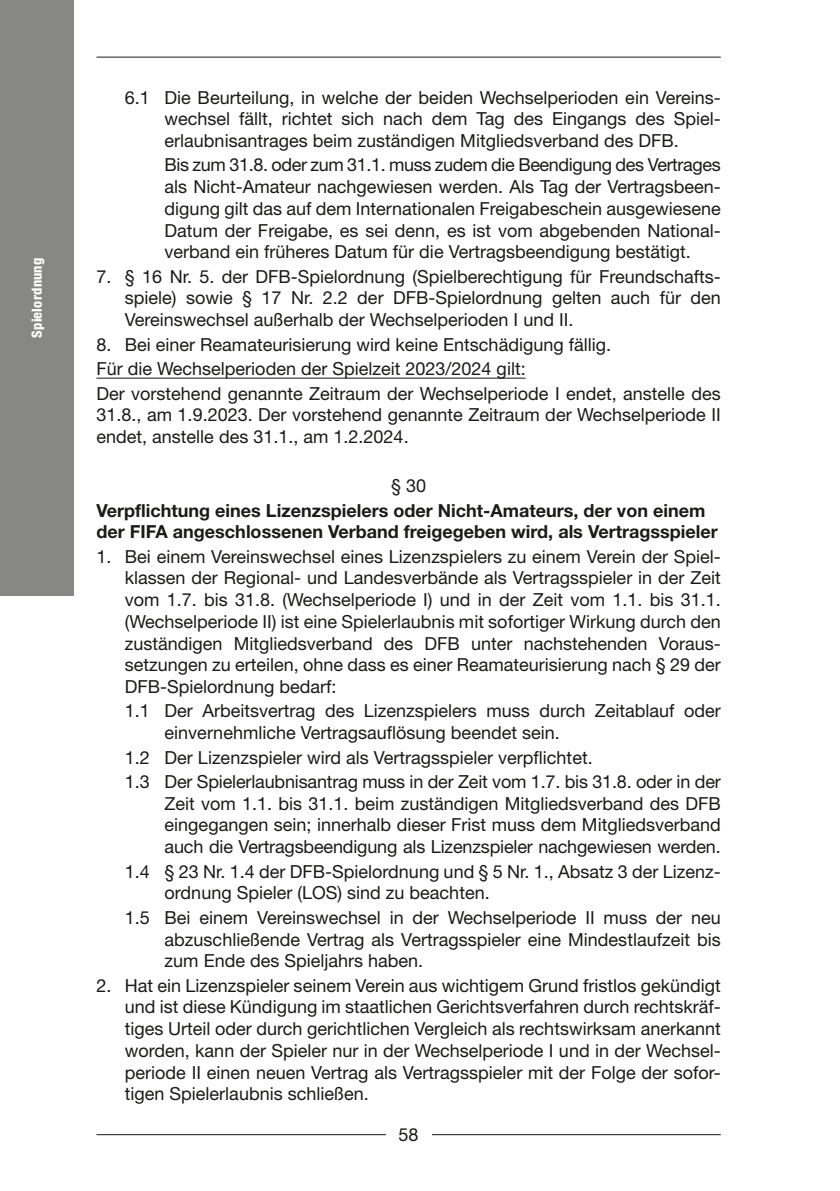
<style>
.page{position:relative;width:840px;height:1191px;background:#fff}
.page>*{position:absolute;margin:0;border:0;box-sizing:border-box;transform-origin:0 0}
.t1{font:18px/21.6px "Helvetica Neue LT Std";color:#1a1a18;text-align:justify}
.t2{font:700 18px/21.6px "Helvetica Neue LT Std";color:#1a1a18}
.t3{font:800 condensed 14px "Helvetica Neue LT Std";letter-spacing:.015em;color:#fff}
</style>
<div class="page">
<hr style="left:96px;top:57px;width:624px;height:1px;background:#1a1a18">
<hr style="left:96px;top:1134px;width:624px;height:1px;background:#1a1a18">
<div style="left:386px;top:1117px;width:45px;height:34px;background:#fff"></div>
<div style="left:0;top:0;width:74px;height:595px;background:#878786"></div>
<hr style="left:96px;top:378px;width:429px;height:1px;background:#1a1a18">
<p class="t3" style="left:28px;top:338px;width:81px;rotate:-90deg">Spielordnung</p>
<p class="t1" style="left:164px;top:86px;width:557px;text-indent:-40px">6. 1 Die Beurteilung, in welche der beiden Wechselperioden ein Vereins&shy;wechsel fällt, richtet sich nach dem Tag des Eingangs des Spiel&shy;erlaubnisantrages beim zuständigen Mitgliedsverband des DFB.</p>
<p class="t1" style="left:164px;top:154px;width:557px">Bis zum 31.8. oder zum 31. 1. muss zudem die Beendigung des Vertrages als Nicht-Amateur nachgewiesen werden. Als Tag der Vertragsbeen&shy;digung gilt das auf dem Internationalen Freigabeschein ausgewiesene Datum der Freigabe, es sei denn, es ist vom abgebenden National&shy;verband ein früheres Datum für die Vertragsbeendigung bestätigt.</p>
<p class="t1" style="left:125px;top:265px;width:597px;text-indent:-28px">7. § 16 Nr. 5. der DFB-Spielordnung (Spielberechtigung für Freundschafts&shy;spiele) sowie § 17 Nr. 2.2 der DFB-Spielordnung gelten auch für den Vereinswechsel außerhalb der Wechselperioden I und II.</p>
<p class="t1" style="left:96px;top:332px;width:625px;line-height:24.6px;text-align:left">8. Bei einer Reamateurisierung wird keine Entschädigung fällig.<br>Für die Wechselperioden der Spielzeit 2023/2024 gilt:<br>Der vorstehend genannte Zeitraum der Wechselperiode I endet, anstelle des</p>
<p class="t1" style="left:96px;top:404px;width:625px">31. 8. , am 1.9.2023. Der vorstehend genannte Zeitraum der Wechselperiode II endet, anstelle des 31. 1. , am 1.2.2024.</p>
<p class="t1" style="left:391px;top:474px;width:37px">§ 30</p>
<p class="t2" style="left:96px;top:499px;width:622px">Verpflichtung eines Lizenzspielers oder Nicht-Amateurs, der von einem der FIFA angeschlossenen Verband freigegeben wird, als Vertragsspieler</p>
<p class="t1" style="left:125px;top:545px;width:597px;text-align:left;text-indent:-28px">1. Bei einem Vereinswechsel eines Lizenzspielers zu einem Verein der Spiel&shy;klassen der Regional- und Landesverbände als Vertragsspieler in der Zeit vom 1. 7. bis 31.8. (Wechselperiode I) und in der Zeit vom 1. 1. bis 31. 1. (Wechselperiode II) ist eine Spielerlaubnis mit sofortiger Wirkung durch den zuständigen Mitgliedsverband des DFB unter nachstehenden Voraus&shy;setzungen zu erteilen, ohne dass es einer Reamateurisierung nach § 29 der DFB-Spielordnung bedarf:</p>
<p class="t1" style="left:164px;top:700px;width:557px;text-indent:-40px">1. 1 Der Arbeitsvertrag des Lizenzspielers muss durch Zeitablauf oder einvernehmliche Vertragsauflösung beendet sein.</p>
<p class="t1" style="left:125px;top:744px;width:597px;line-height:24.6px">1.2 Der Lizenzspieler wird als Vertragsspieler verpflichtet.<br>1.3 Der Spielerlaubnisantrag muss in der Zeit vom 1. 7. bis 31.8. oder in der</p>
<p class="t1" style="left:164px;top:792px;width:557px">Zeit vom 1. 1. bis 31. 1. beim zuständigen Mitgliedsverband des DFB eingegangen sein; innerhalb dieser Frist muss dem Mitgliedsverband auch die Vertragsbeendigung als Lizenzspieler nachgewiesen werden.</p>
<p class="t1" style="left:164px;top:860px;width:555px;text-indent:-40px">1.4 § 23 Nr. 1.4 der DFB-Spielordnung und § 5 Nr. 1. , Absatz 3 der Lizenz&shy;ordnung Spieler (LOS) sind zu beachten.</p>
<p class="t1" style="left:164px;top:906px;width:557px;text-indent:-40px">1. 5 Bei einem Vereinswechsel in der Wechselperiode II muss der neu abzuschließende Vertrag als Vertragsspieler eine Mindestlaufzeit bis zum Ende des Spieljahrs haben.</p>
<p class="t1" style="left:125px;top:974px;width:597px;text-indent:-28px">2. Hat ein Lizenzspieler seinem Verein aus wichtigem Grund fristlos gekündigt und ist diese Kündigung im staatlichen Gerichtsverfahren durch rechtskräf&shy;tiges Urteil oder durch gerichtlichen Vergleich als rechtswirksam anerkannt worden, kann der Spieler nur in der Wechselperiode I und in der Wechsel&shy;periode II einen neuen Vertrag als Vertragsspieler mit der Folge der sofor&shy;tigen Spielerlaubnis schließen.</p>
<p class="t1" style="left:398px;top:1123px;width:22px">58</p>
</div>
